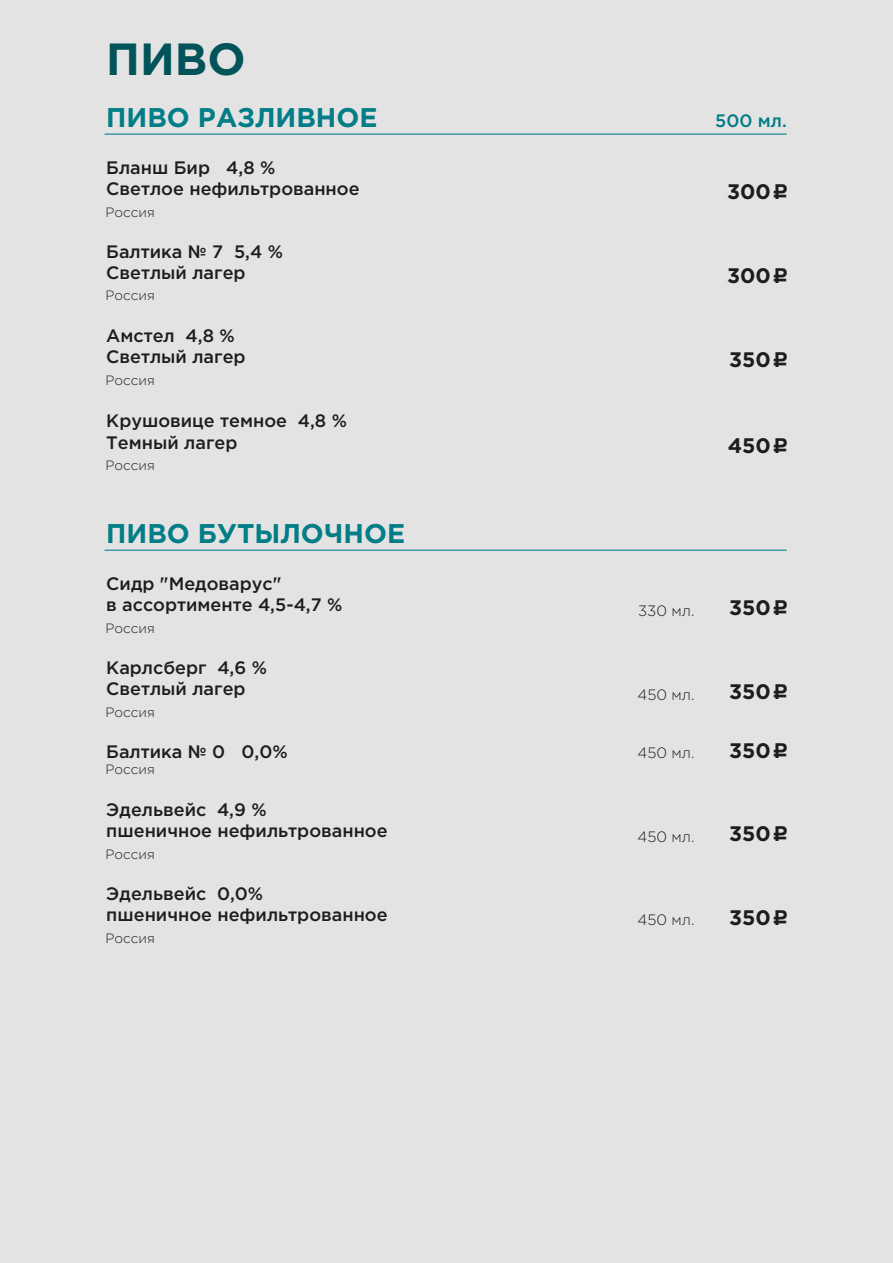
<style>
.page{position:relative;width:893px;height:1263px;background:#e3e3e3}
.page>*{position:absolute;margin:0;border:0;box-sizing:border-box;transform-origin:0 0}
.t1{font:700 45px "Gotham Pro";color:#005459}
.t2{font:700 27px "Gotham Pro";color:#007d86}
.t3{font:700 21px "Gotham Pro";color:#1d1d1b}
.t4{font:500 18px/21.6px "Gotham Pro";color:#1d1e1c}
.t5{font:500 18px "Gotham Pro";color:#007d86}
.t6{font:300 15px "Gotham Pro";color:#1d1d1b}
.t7{font:300 13.5px "Gotham Pro";color:#1d1e1c}
.s1{font-family:"ALS Rubl";font-weight:400}
</style>
<div class="page">
<hr style="left:105px;top:134px;width:682px;height:1px;background:#007d86">
<hr style="left:105px;top:550px;width:682px;height:1px;background:#007d86">
<h1 class="t1" style="left:106px;top:33px;width:141px">ПИВО</h1>
<h2 class="t2" style="left:106px;top:102px;width:273px">ПИВО РАЗЛИВНОЕ</h2>
<p class="t5" style="left:715px;top:110px;width:73px">500 мл.</p>
<p class="t4" style="left:106px;top:156px;width:255px">Бланш Бир 4,8 %<br>Светлое нефильтрованное</p>
<p class="t7" style="left:106px;top:204px;width:51px">Россия</p>
<p class="t3" style="left:727px;top:180px;width:63px">300<span class="s1">C</span></p>
<p class="t4" style="left:106px;top:240px;width:178px">Балтика № 7 5,4 %<br>Светлый лагер</p>
<p class="t7" style="left:106px;top:288px;width:51px">Россия</p>
<p class="t4" style="left:106px;top:324px;width:141px">Амстел 4,8 %<br>Светлый лагер</p>
<p class="t7" style="left:106px;top:372px;width:51px">Россия</p>
<p class="t4" style="left:106px;top:410px;width:242px">Крушовице темное 4,8 %<br>Темный лагер</p>
<p class="t7" style="left:106px;top:458px;width:51px">Россия</p>
<h2 class="t2" style="left:106px;top:518px;width:300px">ПИВО БУТЫЛОЧНОЕ</h2>
<p class="t4" style="left:106px;top:572px;width:238px">Сидр "Медоварус"<br>в ассортименте 4,5-4,7 %</p>
<p class="t7" style="left:106px;top:621px;width:51px">Россия</p>
<p class="t4" style="left:106px;top:656px;width:162px">Карлсберг 4,6 %<br>Светлый лагер</p>
<p class="t7" style="left:106px;top:704px;width:51px">Россия</p>
<p class="t4" style="left:106px;top:740px;width:183px">Балтика № 0 0,0%</p>
<p class="t7" style="left:106px;top:762px;width:51px">Россия</p>
<p class="t4" style="left:106px;top:798px;width:283px">Эдельвейс 4,9 %<br>пшеничное нефильтрованное</p>
<p class="t7" style="left:106px;top:846px;width:51px">Россия</p>
<p class="t4" style="left:106px;top:882px;width:283px">Эдельвейс 0,0%<br>пшеничное нефильтрованное</p>
<p class="t7" style="left:106px;top:931px;width:51px">Россия</p>
<p class="t3" style="left:727px;top:264px;width:63px">300<span class="s1">C</span></p>
<p class="t3" style="left:729px;top:348px;width:61px">350<span class="s1">C</span></p>
<p class="t3" style="left:728px;top:433px;width:63px">450<span class="s1">C</span></p>
<p class="t6" style="left:638px;top:602px;width:58px">330 мл.</p>
<p class="t3" style="left:729px;top:596px;width:61px">350<span class="s1">C</span></p>
<p class="t6" style="left:637px;top:686px;width:59px">450 мл.</p>
<p class="t3" style="left:729px;top:680px;width:61px">350<span class="s1">C</span></p>
<p class="t6" style="left:637px;top:744px;width:59px">450 мл.</p>
<p class="t3" style="left:729px;top:738px;width:61px">350<span class="s1">C</span></p>
<p class="t6" style="left:637px;top:828px;width:59px">450 мл.</p>
<p class="t3" style="left:729px;top:822px;width:61px">350<span class="s1">C</span></p>
<p class="t6" style="left:637px;top:912px;width:59px">450 мл.</p>
<p class="t3" style="left:729px;top:906px;width:61px">350<span class="s1">C</span></p>
</div>
